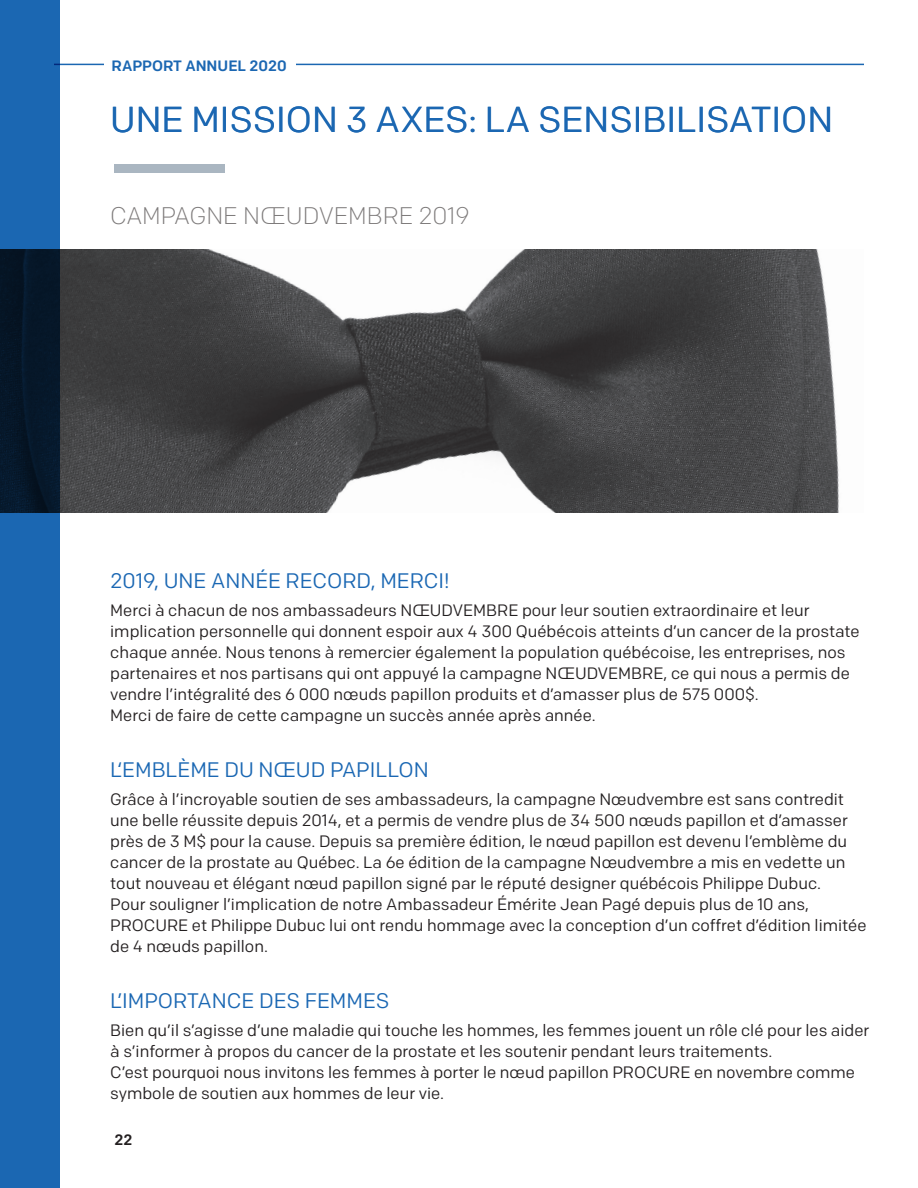
<style>
.page{position:relative;width:918px;height:1188px;background:#fff}
.page>*{position:absolute;margin:0;border:0;box-sizing:border-box;transform-origin:0 0}
.t1{font:36px "Colfax";color:#1b67b2}
.t2{font:300 24px "Colfax";color:#7d7a7a}
.t3{font:21px "Colfax";color:#1a67b3}
.t4{font:16.5px/21px "Colfax";color:#231f20}
.t5{font:500 15px "Colfax";color:#1b67b2}
.t6{font:500 15px "Colfax";color:#231f20}
</style>
<div class="page">
<hr style="left:54px;top:64px;width:810px;height:1px;background:#1b67b2">
<div style="left:105px;top:54px;width:191px;height:22px;background:#fff"></div>
<div style="left:114px;top:164px;width:111px;height:9px;background:#aab6c1"></div>
<img style="left:60px;top:249px;width:779px;height:264px">
<svg style="left:0;top:0;width:60px;height:1188px;fill:#1b67b2"></svg>
<p class="t5" style="left:112px;top:56px;width:177px">RAPPORT ANNUEL 2020</p>
<h1 class="t1" style="left:110px;top:97px;width:724px">UNE MISSION 3 AXES: LA SENSIBILISATION</h1>
<h2 class="t2" style="left:110px;top:201px;width:361px">CAMPAGNE NŒUDVEMBRE 2019</h2>
<p class="t3" style="left:110px;top:568px;width:341px">2019, UNE ANNÉE RECORD, MERCI!</p>
<p class="t4" style="left:110px;top:599px;width:751px">Merci à chacun de nos ambassadeurs NŒUDVEMBRE pour leur soutien extraordinaire et leur implication personnelle qui donnent espoir aux 4 300 Québécois atteints d’un cancer de la prostate chaque année. Nous tenons à remercier également la population québécoise, les entreprises, nos partenaires et nos partisans qui ont appuyé la campagne NŒUDVEMBRE, ce qui nous a permis de vendre l’intégralité des 6 000 nœuds papillon produits et d’amasser plus de 575 000$.<br>Merci de faire de cette campagne un succès année après année.</p>
<p class="t3" style="left:110px;top:757px;width:320px">L‘EMBLÈME DU NŒUD PAPILLON</p>
<p class="t4" style="left:110px;top:788px;width:758px">Grâce à l’incroyable soutien de ses ambassadeurs, la campagne Nœudvembre est sans contredit une belle réussite depuis 2014, et a permis de vendre plus de 34 500 nœuds papillon et d’amasser près de 3 M$ pour la cause. Depuis sa première édition, le nœud papillon est devenu l’emblème du cancer de la prostate au Québec. La 6e édition de la campagne Nœudvembre a mis en vedette un tout nouveau et élégant nœud papillon signé par le réputé designer québécois Philippe Dubuc.<br>Pour souligner l’implication de notre Ambassadeur Émérite Jean Pagé depuis plus de 10 ans, PROCURE et Philippe Dubuc lui ont rendu hommage avec la conception d’un coffret d’édition limitée de 4 nœuds papillon.</p>
<p class="t3" style="left:110px;top:988px;width:281px">L’IMPORTANCE DES FEMMES</p>
<p class="t4" style="left:110px;top:1019px;width:761px">Bien qu’il s’agisse d’une maladie qui touche les hommes, les femmes jouent un rôle clé pour les aider à s’informer à propos du cancer de la prostate et les soutenir pendant leurs traitements.<br>C’est pourquoi nous invitons les femmes à porter le nœud papillon PROCURE en novembre comme symbole de soutien aux hommes de leur vie.</p>
<p class="t6" style="left:114px;top:1131px;width:20px">22</p>
</div>
